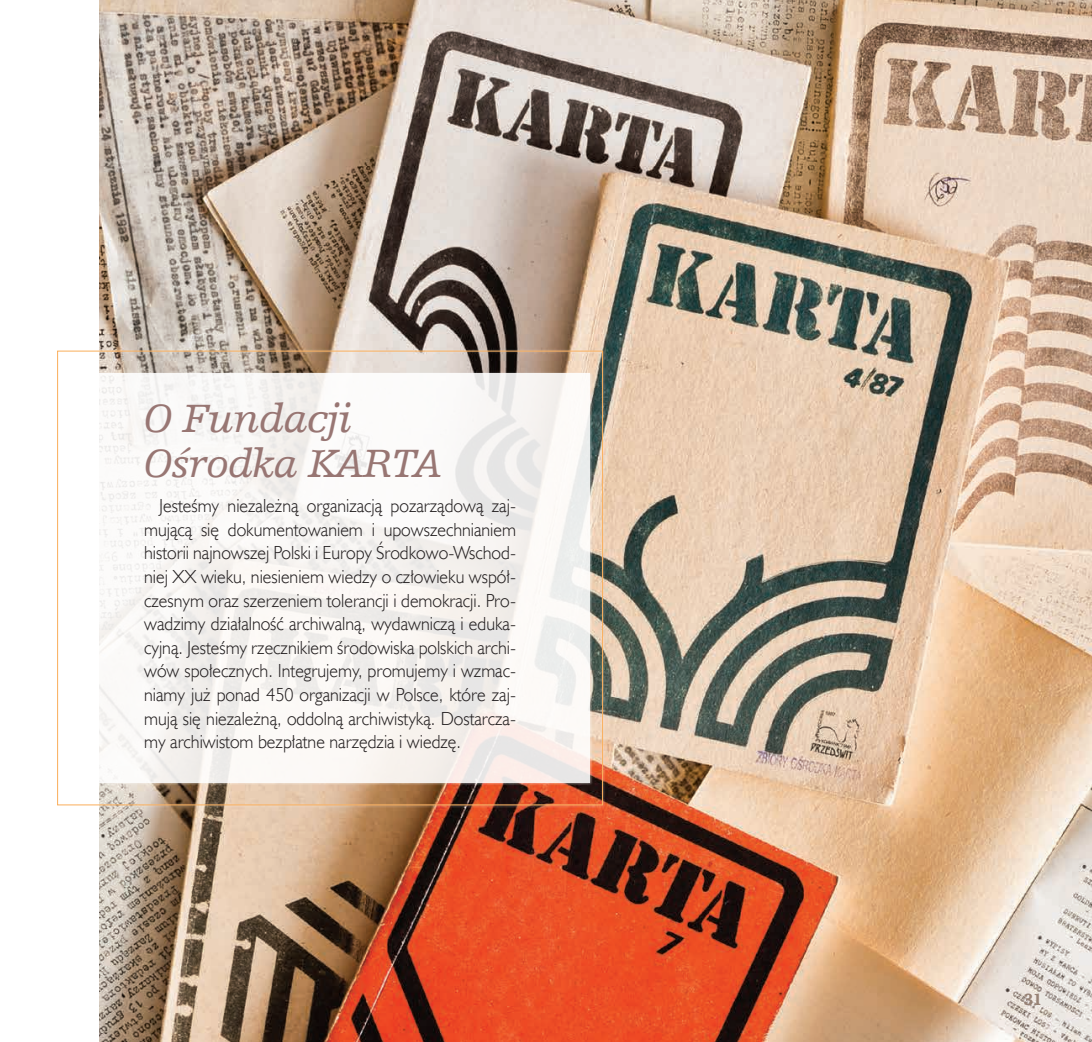
<style>
.page{position:relative;width:1092px;height:1042px;background:#fff}
.page>*{position:absolute;margin:0;border:0;box-sizing:border-box;transform-origin:0 0}
.Tytulik1{font:italic 41.48px/44.4px "Humst Slab 712 EU";letter-spacing:-.01em;color:#987673}
.BODY{font:18.9px/23.6px "Humanst 521 Lt EU";color:#231f20;text-align:justify;scale:.95 1}
.t1{font:17.15px "Humst Slab 712 Blk EU";color:#978275}
</style>
<div class="page">
<img style="left:99px;top:0;width:992px;height:1042px">
<div style="left:1022px;top:992px;width:20px;height:15px;background:#fff;opacity:.35"></div>
<div style="left:55px;top:348px;width:550px;height:460px;background:#fff;opacity:.35"></div>
<div style="left:144px;top:400px;width:300px;height:80px;background:#fff"></div>
<p class="Tytulik1" style="left:144px;top:397px;width:299px">O Fundacji<br>Ośrodka KARTA</p>
<p class="BODY" style="left:144px;top:493px;width:393px;text-indent:15px">Jesteśmy niezależną organizacją pozarządową zaj&shy;mującą się dokumentowaniem i upowszechnianiem historii najnowszej Polski i Europy Środkowo-Wschod&shy;niej XX wieku, niesieniem wiedzy o człowieku współ&shy;czesnym oraz szerzeniem tolerancji i demokracji. Pro&shy;wadzimy działalność archiwalną, wydawniczą i eduka&shy;cyjną. Jesteśmy rzecznikiem środowiska polskich archi&shy;wów społecznych. Integrujemy, promujemy i wzmac&shy;niamy już ponad 450 organizacji w Polsce, które zaj&shy;mują się niezależną, oddolną archiwistyką. Dostarcza&shy;my archiwistom bezpłatne narzędzia i wiedzę.</p>
<p class="t1" style="left:1023px;top:988px;width:20px">31</p>
</div>
